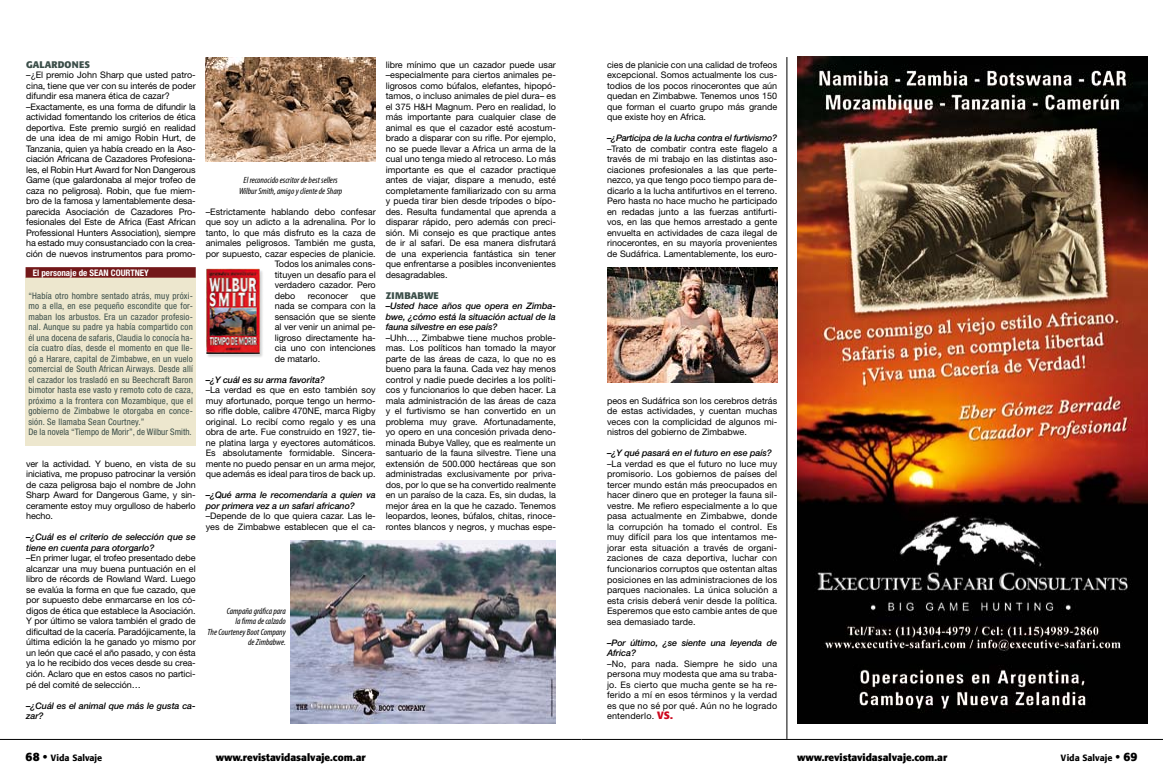
<style>
.page{position:relative;width:1163px;height:780px;background:#fff}
.page>*{position:absolute;margin:0;border:0;box-sizing:border-box;transform-origin:0 0}
.t1{font:700 10px "Formata";color:#000}
.t2{font:700 9.5px "Formata";letter-spacing:.01em;color:#3b4e49}
.t3{font:9px/10.5px "Helvetica Neue";color:#000;text-align:justify}
.t4{font:condensed 9px/10.5px "Helvetica Neue";letter-spacing:.02em;color:#3b4e49}
.t5{font:italic 500 9px/10.5px "Helvetica Neue";letter-spacing:-.01em;color:#000}
.t6{font:italic condensed 9px/10.5px "Myriad Pro";color:#000;text-align:center}
.t7{font:italic 500 9px "Helvetica Neue";letter-spacing:-.03em;color:#000}
.t8{font:500 9px "Formata";color:#000}
.t9{font:700 condensed 9px "Helvetica Neue";color:#fff}
.s1{font-family:"Formata";font-weight:700;font-size:10.5px;color:#cd071e}
.s2{font-weight:700;font-size:12px}
</style>
<div class="page">
<hr style="left:581px;top:739px;width:581px;height:1px;background:#000">
<hr style="left:0;top:739px;width:581px;height:1px;background:#000">
<img style="left:205px;top:57px;width:171px;height:105px">
<img style="left:607px;top:267px;width:170px;height:115px">
<img style="left:291px;top:540px;width:265px;height:183px">
<hr style="left:786px;top:57px;width:1px;height:681px;background:#000">
<div style="left:26px;top:278px;width:170px;height:168px;background:#ede7ce"></div>
<div style="left:26px;top:267px;width:170px;height:11px;background:#731819"></div>
<img style="left:206px;top:268px;width:57px;height:89px">
<img style="left:797px;top:57px;width:350px;height:666px">
<p class="t2" style="left:26px;top:58px;width:65px">GALARDONES</p>
<p class="t3" style="left:26px;top:69px;width:171px;text-align:left">–¿El premio John Sharp que usted patro&shy;cina, tiene que ver con su interés de poder difundir esa manera ética de cazar? –Exactamente, es una forma de difundir la actividad fomentando los criterios de ética deportiva. Este premio surgió en realidad de una idea de mi amigo Robin Hurt, de Tanzania, quien ya había creado en la Aso&shy;ciación Africana de Cazadores Profesiona&shy;les, el Robin Hurt Award for Non Dangerous Game (que galardonaba al mejor trofeo de caza no peligrosa). Robin, que fue miem&shy;bro de la famosa y lamentablemente desa&shy;parecida Asociación de Cazadores Pro&shy;fesionales del Este de Africa (East African Professional Hunters Association), siempre ha estado muy consustanciado con la crea&shy;ción de nuevos instrumentos para promo-</p>
<p class="t9" style="left:33px;top:267px;width:118px">El personaje de SEAN COURTNEY</p>
<p class="t4" style="left:28px;top:290px;width:166px">“Había otro hombre sentado atrás, muy próxi&shy;mo a ella, en ese pequeño escondite que for&shy;maban los arbustos. Era un cazador profesio&shy;nal. Aunque su padre ya había compartido con él una docena de safaris, Claudia lo conocía ha&shy;cía cuatro días, desde el momento en que lle&shy;gó a Harare, capital de Zimbabwe, en un vuelo comercial de South African Airways. Desde allí el cazador los trasladó en su Beechcraft Baron bimotor hasta ese vasto y remoto coto de caza, próximo a la frontera con Mozambique, que el gobierno de Zimbabwe le otorgaba en conce&shy;sión. Se llamaba Sean Courtney.”<br>De la novela “Tiempo de Morir”, de Wilbur Smith.</p>
<p class="t3" style="left:26px;top:458px;width:171px">ver la actividad. Y bueno, en vista de su iniciativa, me propuso patrocinar la versión de caza peligrosa bajo el nombre de John Sharp Award for Dangerous Game, y sin&shy;ceramente estoy muy orgulloso de haberlo hecho.</p>
<p class="t5" style="left:26px;top:532px;width:171px">–¿Cuál es el criterio de selección que se tiene en cuenta para otorgarlo?</p>
<p class="t3" style="left:26px;top:552px;width:171px">–En primer lugar, el trofeo presentado debe alcanzar una muy buena puntuación en el libro de récords de Rowland Ward. Luego se evalúa la forma en que fue cazado, que por supuesto debe enmarcarse en los có&shy;digos de ética que establece la Asociación.<br>Y por último se valora también el grado de dificultad de la cacería. Paradójicamente, la última edición la he ganado yo mismo por un león que cacé el año pasado, y con ésta ya lo he recibido dos veces desde su crea&shy;ción. Aclaro que en estos casos no partici&shy;pé del comité de selección…</p>
<p class="t5" style="left:26px;top:700px;width:171px">–¿Cuál es el animal que más le gusta ca&shy;zar?</p>
<p class="t6" style="left:239px;top:175px;width:105px">El reconocido escritor de best sellers<br>Wilbur Smith, amigo y cliente de Sharp</p>
<p class="t3" style="left:206px;top:206px;width:172px">–Estrictamente hablando debo confesar</p>
<p class="t3" style="left:206px;top:216px;width:171px">que soy un adicto a la adrenalina. Por lo</p>
<p class="t3" style="left:206px;top:227px;width:172px">tanto, lo que más disfruto es la caza de</p>
<p class="t3" style="left:206px;top:237px;width:171px">animales peligrosos. También me gusta,</p>
<p class="t3" style="left:206px;top:248px;width:172px">por supuesto, cazar especies de planicie.</p>
<p class="t3" style="left:275px;top:258px;width:102px">Todos los animales cons-</p>
<p class="t3" style="left:275px;top:269px;width:103px">tituyen un desafío para el</p>
<p class="t3" style="left:275px;top:279px;width:102px">verdadero cazador. Pero</p>
<p class="t3" style="left:275px;top:290px;width:22px">debo</p>
<p class="t3" style="left:308px;top:290px;width:42px">reconocer</p>
<p class="t3" style="left:275px;top:290px;width:103px;text-indent:86px">que nada se compara con la sensación que se siente al ver venir un animal pe&shy;ligroso directamente ha&shy;cia uno con intenciones de matarlo.</p>
<p class="t5" style="left:206px;top:374px;width:121px">–¿Y cuál es su arma favorita?</p>
<p class="t3" style="left:206px;top:384px;width:172px">–La verdad es que en esto también soy muy afortunado, porque tengo un hermo&shy;so rifle doble, calibre 470NE, marca Rigby original. Lo recibí como regalo y es una obra de arte. Fue construido en 1927, tie&shy;ne platina larga y eyectores automáticos.<br>Es absolutamente formidable. Sincera&shy;mente no puedo pensar en un arma mejor, que además es ideal para tiros de back up.</p>
<p class="t5" style="left:206px;top:490px;width:171px">–¿Qué arma le recomendaría a quien va por primera vez a un safari africano?</p>
<p class="t3" style="left:206px;top:510px;width:171px">–Depende de lo que quiera cazar. Las le&shy;yes de Zimbabwe establecen que el ca-</p>
<p class="t6" style="left:207px;top:605px;width:80px;text-align:right">Campaña gráfica para<br>la firma de calzado<br>The Courteney Boot Company de Zimbabwe.</p>
<p class="t3" style="left:386px;top:59px;width:172px">libre mínimo que un cazador puede usar –especialmente para ciertos animales pe&shy;ligrosos como búfalos, elefantes, hipopó&shy;tamos, o incluso animales de piel dura– es el 375 H&amp;H Magnum. Pero en realidad, lo más importante para cualquier clase de animal es que el cazador esté acostum&shy;brado a disparar con su rifle. Por ejemplo, no se puede llevar a Africa un arma de la cual uno tenga miedo al retroceso. Lo más importante es que el cazador practique antes de viajar, dispare a menudo, esté completamente familiarizado con su arma y pueda tirar bien desde trípodes o bípo&shy;des. Resulta fundamental que aprenda a disparar rápido, pero además con preci&shy;sión. Mi consejo es que practique antes de ir al safari. De esa manera disfrutará de una experiencia fantástica sin tener que enfrentarse a posibles inconvenientes desagradables.</p>
<p class="t2" style="left:386px;top:289px;width:55px">ZIMBABWE</p>
<p class="t5" style="left:386px;top:300px;width:172px;text-align:justify">–Usted hace años que opera en Zimba&shy;bwe, ¿cómo está la situación actual de la fauna silvestre en ese país?</p>
<p class="t3" style="left:386px;top:332px;width:172px">–Uhh…, Zimbabwe tiene muchos proble&shy;mas. Los políticos han tomado la mayor parte de las áreas de caza, lo que no es bueno para la fauna. Cada vez hay menos control y nadie puede decirles a los políti&shy;cos y funcionarios lo que deben hacer. La mala administración de las áreas de caza y el furtivismo se han convertido en un problema muy grave. Afortunadamente, yo opero en una concesión privada deno&shy;minada Bubye Valley, que es realmente un santuario de la fauna silvestre. Tiene una extensión de 500.000 hectáreas que son administradas exclusivamente por priva&shy;dos, por lo que se ha convertido realmente en un paraíso de la caza. Es, sin dudas, la mejor área en la que he cazado. Tenemos leopardos, leones, búfalos, chitas, rinoce&shy;rontes blancos y negros, y muchas espe-</p>
<p class="t3" style="left:607px;top:59px;width:172px">cies de planicie con una calidad de trofeos excepcional. Somos actualmente los cus&shy;todios de los pocos rinocerontes que aún quedan en Zimbabwe. Tenemos unos 150 que forman el cuarto grupo más grande que existe hoy en Africa.</p>
<p class="t7" style="left:607px;top:133px;width:172px">–¿Participa de la lucha contra el furtivismo?</p>
<p class="t3" style="left:607px;top:143px;width:172px">–Trato de combatir contra este flagelo a través de mi trabajo en las distintas aso&shy;ciaciones profesionales a las que perte&shy;nezco, ya que tengo poco tiempo para de&shy;dicarlo a la lucha antifurtivos en el terreno.<br>Pero hasta no hace mucho he participado en redadas junto a las fuerzas antifurti&shy;vos, en las que hemos arrestado a gente envuelta en actividades de caza ilegal de rinocerontes, en su mayoría provenientes de Sudáfrica. Lamentablemente, los euro-</p>
<p class="t3" style="left:607px;top:395px;width:172px">peos en Sudáfrica son los cerebros detrás de estas actividades, y cuentan muchas veces con la complicidad de algunos mi&shy;nistros del gobierno de Zimbabwe.</p>
<p class="t5" style="left:607px;top:448px;width:166px">–¿Y qué pasará en el futuro en ese país?</p>
<p class="t3" style="left:607px;top:458px;width:172px">–La verdad es que el futuro no luce muy promisorio. Los gobiernos de países del tercer mundo están más preocupados en hacer dinero que en proteger la fauna sil&shy;vestre. Me refiero especialmente a lo que pasa actualmente en Zimbabwe, donde la corrupción ha tomado el control. Es muy difícil para los que intentamos me&shy;jorar esta situación a través de organi&shy;zaciones de caza deportiva, luchar con funcionarios corruptos que ostentan altas posiciones en las administraciones de los parques nacionales. La única solución a esta crisis deberá venir desde la política.<br>Esperemos que esto cambie antes de que sea demasiado tarde.</p>
<p class="t5" style="left:607px;top:637px;width:172px">–Por último, ¿se siente una leyenda de<br>Africa?</p>
<p class="t3" style="left:607px;top:658px;width:172px">–No, para nada. Siempre he sido una persona muy modesta que ama su traba&shy;jo. Es cierto que mucha gente se ha re&shy;ferido a mí en esos términos y la verdad es que no sé por qué. Aún no he logrado entenderlo. <span class="s1">VS.</span></p>
<p class="t8" style="left:26px;top:752px;width:78px"><span class="s2">68 •</span> Vida Salvaje</p>
<p class="t1" style="left:216px;top:751px;width:151px">www.revistavidasalvaje.com.ar</p>
<p class="t1" style="left:797px;top:751px;width:151px">www.revistavidasalvaje.com.ar</p>
<p class="t8" style="left:1060px;top:752px;width:78px">Vida Salvaje <span class="s2">• 69</span></p>
</div>
